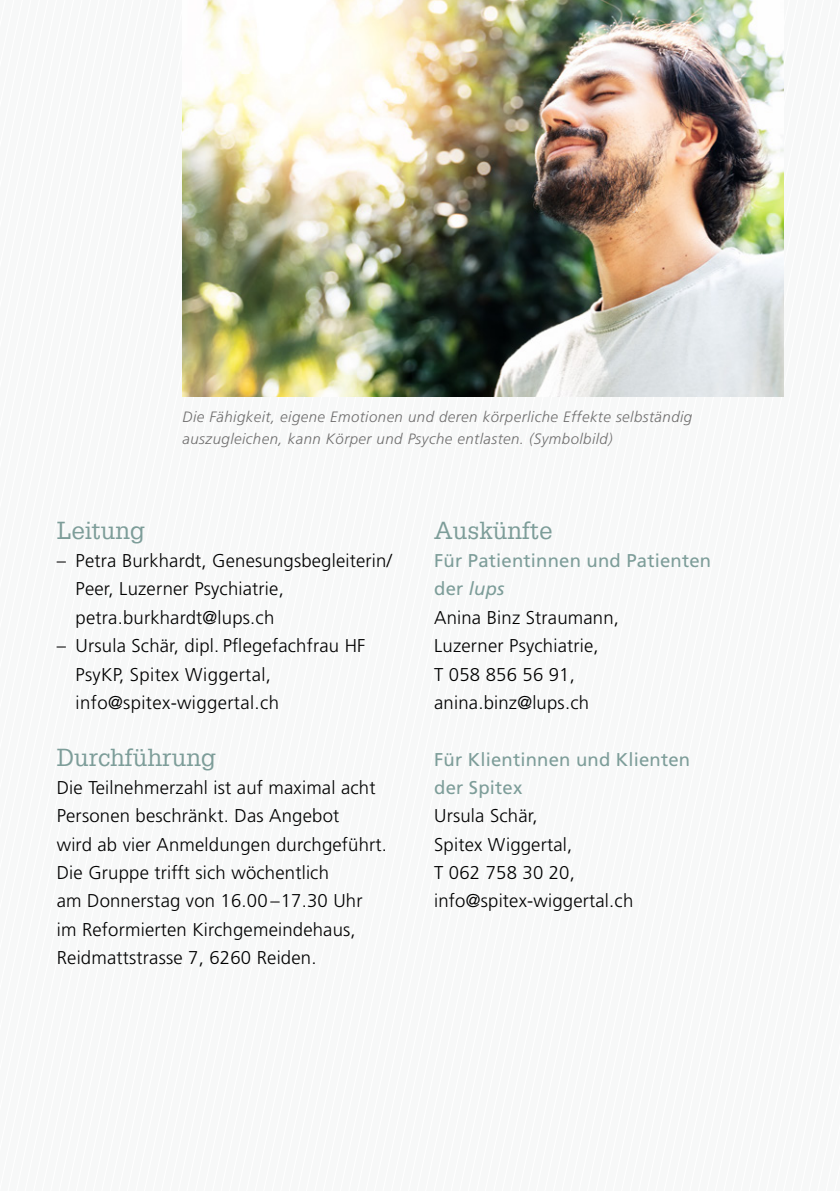
<style>
.page{position:relative;width:840px;height:1191px;background:#fff}
.page>*{position:absolute;margin:0;border:0;box-sizing:border-box;transform-origin:0 0}
.t1{font:24px "Glypha LT Pro";color:#7d9d99}
.t2{font:300 18.4px/28.4px "Frutiger LT Std";letter-spacing:.01em;color:#000}
.t3{font:18.4px/28.4px "Frutiger LT Std";letter-spacing:.01em;color:#7d9d99}
.t4{font:italic 300 15px/22px "Frutiger LT Std";letter-spacing:.03em;color:#706f6f}
.s1{font-weight:400;color:#7d9d99}
.s2{font-weight:400;font-style:italic;color:#7d9d99}
</style>
<div class="page">
<img style="left:182px;top:0;width:600px;height:397px">
<p class="t4" style="left:182px;top:405px;width:511px">Die Fähigkeit, eigene Emotionen und deren körperliche Effekte selbständig auszugleichen, kann Körper und Psyche entlasten. (Symbolbild)</p>
<h1 class="t1" style="left:57px;top:516px;width:89px">Leitung</h1>
<p class="t2" style="left:76px;top:547px;width:317px;text-indent:-19px">– Petra Burkhardt, Genesungsbegleiterin/<br>Peer, Luzerner Psychiatrie, petra.burkhardt@lups.ch</p>
<p class="t2" style="left:76px;top:632px;width:291px;text-indent:-19px">– Ursula Schär, dipl. Pflegefachfrau HF<br>PsyKP, Spitex Wiggertal, info@spitex-wiggertal.ch</p>
<h1 class="t1" style="left:57px;top:742px;width:160px">Durchführung</h1>
<p class="t2" style="left:57px;top:773px;width:332px">Die Teilnehmerzahl ist auf maximal acht Personen beschränkt. Das Angebot<br>wird ab vier Anmeldungen durchgeführt.<br>Die Gruppe trifft sich wöchentlich<br>am Donnerstag von 16.00 –17.30 Uhr<br>im Reformierten Kirchgemeindehaus, Reidmattstrasse 7, 6260 Reiden.</p>
<h1 class="t1" style="left:434px;top:516px;width:120px">Auskünfte</h1>
<p class="t2" style="left:434px;top:547px;width:278px"><span class="s1">Für Patientinnen und Patienten der</span> <span class="s2">lups<br></span>Anina Binz Straumann,<br>Luzerner Psychiatrie,<br>T 058 856 56 91, anina.binz@lups.ch</p>
<p class="t3" style="left:434px;top:745px;width:257px">Für Klientinnen und Klienten der Spitex</p>
<p class="t2" style="left:434px;top:802px;width:200px">Ursula Schär,<br>Spitex Wiggertal,<br>T 062 758 30 20, info@spitex-wiggertal.ch</p>
</div>
